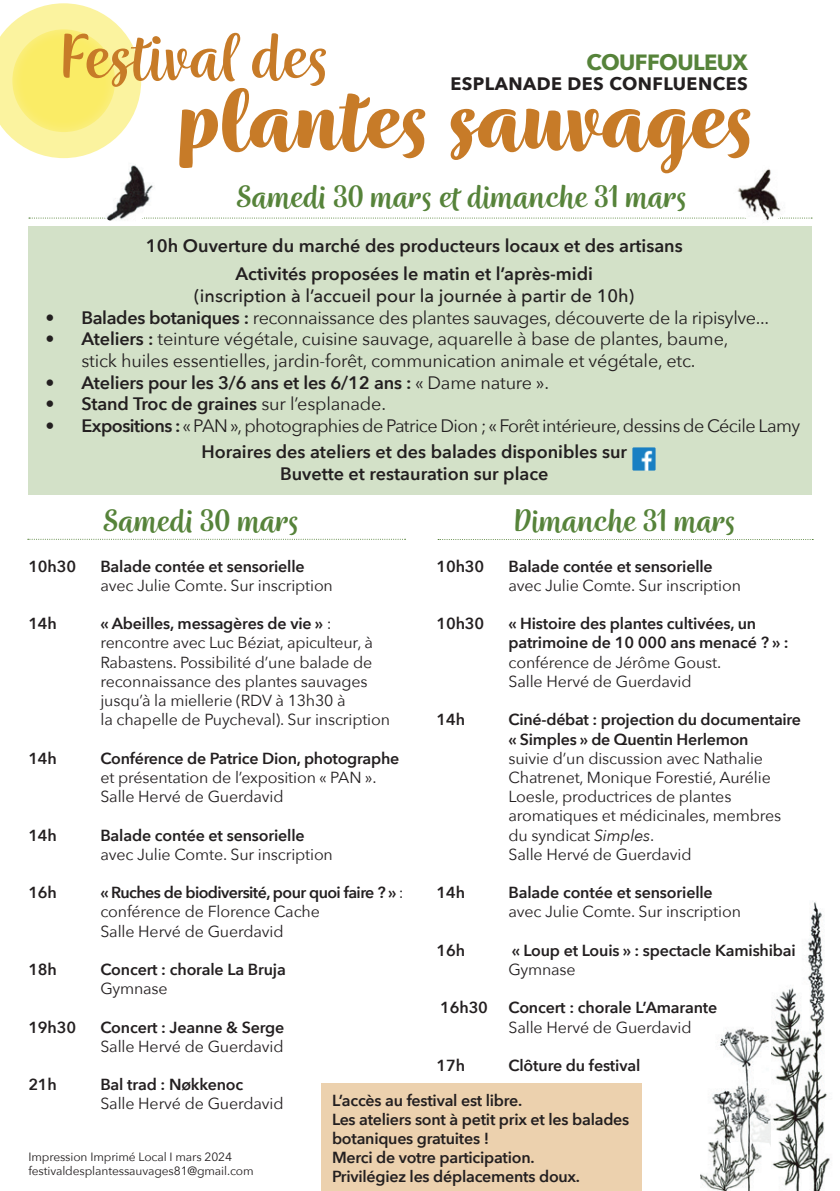
<style>
.page{position:relative;width:840px;height:1191px;background:#fff}
.page>*{position:absolute;margin:0;border:0;box-sizing:border-box;transform-origin:0 0}
.t1{font:700 96px "Wreath";color:#c77b28}
.t2{font:500 72px "Wreath";color:#c77b28}
.t3{font:500 36px "Wreath";color:#56833a}
.t4{font:700 22px "Avenir Next";letter-spacing:-.025em;color:#56833a}
.t5{font:18px/21.6px "Avenir Next";letter-spacing:-.02em;color:#231f20;text-align:center}
.t6{font:600 18px/28px "Avenir Next";color:#231f20;text-align:center}
.t7{font:500 18px "Avenir Next";color:#231f20}
.t8{font:700 18px "Avenir Next";letter-spacing:.025em;color:#231f20}
.t9{font:16px/19.2px "Avenir Next";letter-spacing:-.01em;color:#231f20}
.t10{font:600 16px/19.2px "Avenir Next";letter-spacing:-.01em;color:#231f20}
.t11{font:12px/14.4px "Avenir Next";letter-spacing:-.01em;color:#231f20}
.s1{font-weight:600}
.s2{font-weight:400}
.s3{font-style:italic}
</style>
<div class="page">
<img style="left:749px;top:901px;width:81px;height:290px">
<img style="left:700px;top:1021px;width:70px;height:169px">
<svg style="left:0;top:3px;width:142px;height:156px"></svg>
<svg style="left:29px;top:217px;width:782px;height:1px"></svg>
<div style="left:28px;top:227px;width:783px;height:268px;background:#d3e1c8"></div>
<img style="left:92px;top:162px;width:64px;height:62px;border-radius:31px">
<svg style="left:28px;top:539px;width:377px;height:1px"></svg>
<svg style="left:438px;top:539px;width:374px;height:1px"></svg>
<img style="left:632px;top:447px;width:23px;height:23px">
<div style="left:320px;top:1083px;width:321px;height:108px;background:#ecd1ae"></div>
<img style="left:732px;top:165px;width:59px;height:58px;border-radius:29px">
<h2 class="t2" style="left:61px;top:13px;width:270px">Festival des</h2>
<h1 class="t1" style="left:178px;top:61px;width:578px">plantes sauvages</h1>
<h3 class="t4" style="left:586px;top:43px;width:163px">COUFFOULEUX</h3>
<p class="t8" style="left:450px;top:68px;width:298px">ESPLANADE DES CONFLUENCES</p>
<h3 class="t3" style="left:235px;top:174px;width:453px">Samedi 30 mars et dimanche 31 mars</h3>
<p class="t6" style="left:146px;top:232px;width:538px">10h Ouverture du marché des producteurs locaux et des artisans<br>Activités proposées le matin et l’après-midi</p>
<p class="t7" style="left:194px;top:280px;width:441px">(inscription à l’accueil pour la journée à partir de 10h)</p>
<p class="t5" style="left:45px;top:306px;width:725px"><span class="s1">• Balades botaniques :</span> reconnaissance des plantes sauvages, découverte de la ripisylve...</p>
<p class="t5" style="left:45px;top:327px;width:684px"><span class="s1">• Ateliers :</span> teinture végétale, cuisine sauvage, aquarelle à base de plantes, baume, stick huiles essentielles, jardin-forêt, communication animale et végétale, etc.</p>
<p class="t6" style="left:45px;top:368px;width:505px">• Ateliers pour les 3/6 ans et les 6/12 ans : <span class="s2">« Dame nature ».</span></p>
<p class="t6" style="left:45px;top:389px;width:342px">• Stand Troc de graines <span class="s2">sur l’esplanade.</span></p>
<p class="t5" style="left:201px;top:412px;width:600px;line-height:26px;text-align:left;text-indent:-156px"><span class="s1">• Expositions :</span> « PAN », photographies de Patrice Dion ; « Forêt intérieure, dessins de Cécile Lamy<br><span class="s1">Horaires des ateliers et des balades disponibles sur</span></p>
<p class="t6" style="left:280px;top:459px;width:270px">Buvette et restauration sur place</p>
<h3 class="t3" style="left:102px;top:498px;width:198px">Samedi 30 mars</h3>
<h3 class="t3" style="left:514px;top:498px;width:223px">Dimanche 31 mars</h3>
<p class="t10" style="left:28px;top:556px;width:49px">10h30</p>
<p class="t10" style="left:100px;top:556px;width:206px">Balade contée et sensorielle</p>
<p class="t9" style="left:100px;top:575px;width:234px">avec Julie Comte. Sur inscription</p>
<p class="t10" style="left:28px;top:613px;width:30px">14h</p>
<p class="t9" style="left:100px;top:613px;width:291px"><span class="s1">« Abeilles, messagères de vie »</span> : rencontre avec Luc Béziat, apiculteur, à Rabastens. Possibilité d’une balade de reconnaissance des plantes sauvages jusqu’à la miellerie (RDV à 13h30 à<br>la chapelle de Puycheval). Sur inscription</p>
<p class="t10" style="left:28px;top:748px;width:30px">14h</p>
<p class="t10" style="left:100px;top:748px;width:300px">Conférence de Patrice Dion, photographe</p>
<p class="t9" style="left:100px;top:767px;width:277px">et présentation de l’exposition « PAN ».<br>Salle Hervé de Guerdavid</p>
<p class="t10" style="left:28px;top:825px;width:30px">14h</p>
<p class="t10" style="left:100px;top:825px;width:206px">Balade contée et sensorielle</p>
<p class="t9" style="left:100px;top:844px;width:234px">avec Julie Comte. Sur inscription</p>
<p class="t10" style="left:28px;top:882px;width:30px">16h</p>
<p class="t9" style="left:100px;top:882px;width:304px"><span class="s1">« Ruches de biodiversité, pour quoi faire ? »</span> : conférence de Florence Cache<br>Salle Hervé de Guerdavid</p>
<p class="t10" style="left:28px;top:959px;width:30px">18h</p>
<p class="t10" style="left:100px;top:959px;width:187px">Concert : chorale La Bruja</p>
<p class="t9" style="left:100px;top:978px;width:69px">Gymnase</p>
<p class="t10" style="left:28px;top:1017px;width:49px">19h30</p>
<p class="t10" style="left:100px;top:1017px;width:185px">Concert : Jeanne &amp; Serge</p>
<p class="t9" style="left:100px;top:1036px;width:184px">Salle Hervé de Guerdavid</p>
<p class="t10" style="left:28px;top:1074px;width:30px">21h</p>
<p class="t10" style="left:100px;top:1074px;width:144px">Bal trad : Nøkkenoc</p>
<p class="t9" style="left:100px;top:1093px;width:184px">Salle Hervé de Guerdavid</p>
<p class="t10" style="left:436px;top:556px;width:49px">10h30</p>
<p class="t10" style="left:508px;top:556px;width:206px">Balade contée et sensorielle</p>
<p class="t9" style="left:508px;top:575px;width:234px">avec Julie Comte. Sur inscription</p>
<p class="t10" style="left:436px;top:613px;width:49px">10h30</p>
<p class="t10" style="left:508px;top:613px;width:281px">« Histoire des plantes cultivées, un patrimoine de 10 000 ans menacé ? » :</p>
<p class="t9" style="left:508px;top:652px;width:214px">conférence de Jérôme Goust.<br>Salle Hervé de Guerdavid</p>
<p class="t10" style="left:436px;top:709px;width:30px">14h</p>
<p class="t10" style="left:508px;top:709px;width:294px">Ciné-débat : projection du documentaire « Simples » de Quentin Herlemon</p>
<p class="t9" style="left:508px;top:748px;width:274px">suivie d’un discussion avec Nathalie<br>Chatrenet, Monique Forestié, Aurélie<br>Loesle, productrices de plantes aromatiques et médicinales, membres du syndicat <span class="s3">Simples</span>.<br>Salle Hervé de Guerdavid</p>
<p class="t10" style="left:436px;top:882px;width:30px">14h</p>
<p class="t10" style="left:508px;top:882px;width:206px">Balade contée et sensorielle</p>
<p class="t9" style="left:508px;top:901px;width:234px">avec Julie Comte. Sur inscription</p>
<p class="t10" style="left:436px;top:940px;width:30px">16h</p>
<p class="t10" style="left:511px;top:940px;width:285px">« Loup et Louis » : spectacle Kamishibai</p>
<p class="t9" style="left:508px;top:959px;width:69px">Gymnase</p>
<p class="t10" style="left:440px;top:997px;width:49px">16h30</p>
<p class="t10" style="left:508px;top:997px;width:210px">Concert : chorale L’Amarante</p>
<p class="t9" style="left:508px;top:1016px;width:184px">Salle Hervé de Guerdavid</p>
<p class="t10" style="left:436px;top:1055px;width:30px">17h</p>
<p class="t10" style="left:508px;top:1055px;width:133px">Clôture du festival</p>
<p class="t10" style="left:332px;top:1090px;width:298px">L’accès au festival est libre.<br>Les ateliers sont à petit prix et les balades botaniques gratuites !<br>Merci de votre participation.<br>Privilégiez les déplacements doux.</p>
<p class="t11" style="left:28px;top:1148px;width:227px">Impression Imprimé Local I mars 2024 festivaldesplantessauvages81@gmail.com</p>
</div>
